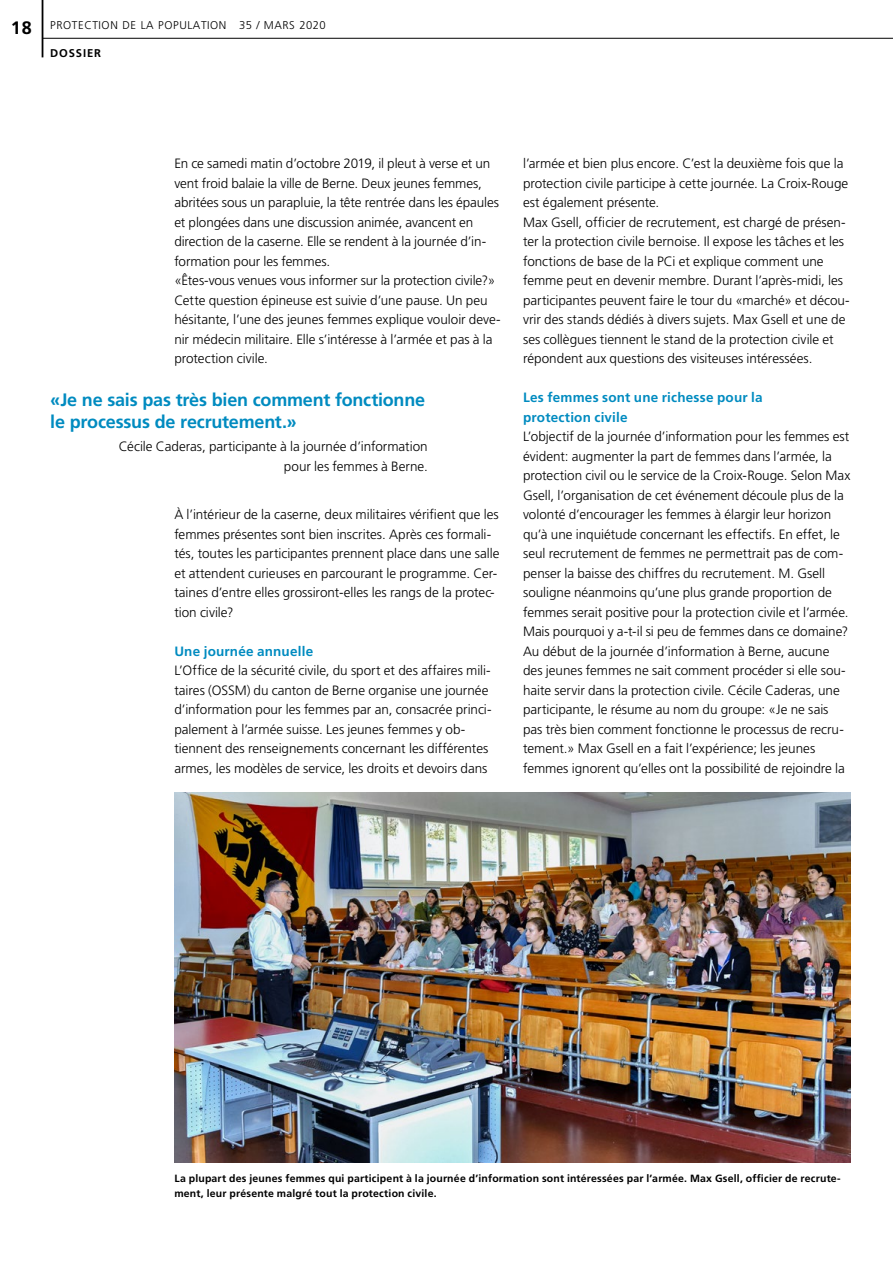
<style>
.page{position:relative;width:893px;height:1263px;background:#fff}
.page>*{position:absolute;margin:0;border:0;box-sizing:border-box;transform-origin:0 0}
.t1{font:700 18px/21.6px "Frutiger LT Std";letter-spacing:-.01em;color:#008bc0}
._2_Lauftext{font:300 13.5px/19.5px "Frutiger LT Std";color:#000}
._2_Zwischentitel{font:700 13.5px/19.5px "Frutiger LT Std";letter-spacing:.015em;color:#008bc0}
.t2{font:300 11.25px "Frutiger LT Std";letter-spacing:.05em;color:#000}
.t3{font:700 11.25px "Frutiger LT Std";letter-spacing:.075em;color:#000}
._2_Legende{font:700 10.5px/14.7px "Frutiger LT Std";letter-spacing:.02em;color:#000}
.s1{font-weight:700;font-size:18px}
</style>
<div class="page">
<hr style="left:43px;top:38px;width:850px;height:1px;background:#000">
<hr style="left:42px;top:0;width:1px;height:57px;background:#000">
<img style="left:174px;top:792px;width:676px;height:371px">
<p class="t2" style="left:11px;top:19px;width:317px"><span class="s1">18</span> PROTECTION DE LA POPULATION 35 / MARS 2020</p>
<p class="t3" style="left:50px;top:47px;width:52px">DOSSIER</p>
<p class="_2_Lauftext" style="left:174px;top:154px;width:326px">En ce samedi matin d’octobre 2019, il pleut à verse et un vent froid balaie la ville de Berne. Deux jeunes femmes, abritées sous un parapluie, la tête rentrée dans les épaules et plongées dans une discussion animée, avancent en direction de la caserne. Elle se rendent à la journée d’in&shy;formation pour les femmes.</p>
<p class="_2_Lauftext" style="left:174px;top:271px;width:328px">«Êtes-vous venues vous informer sur la protection civile?» Cette question épineuse est suivie d’une pause. Un peu hésitante, l’une des jeunes femmes explique vouloir deve&shy;nir médecin militaire. Elle s’intéresse à l’armée et pas à la protection civile.</p>
<h1 class="t1" style="left:50px;top:389px;width:376px">«Je ne sais pas très bien comment fonctionne le processus de recrutement.»</h1>
<p class="_2_Lauftext" style="left:119px;top:437px;width:311px;text-align:right">Cécile Caderas, participante à la journée d’information pour les femmes à Berne.</p>
<p class="_2_Lauftext" style="left:174px;top:505px;width:327px">À l’intérieur de la caserne, deux militaires vérifient que les femmes présentes sont bien inscrites. Après ces formali&shy;tés, toutes les participantes prennent place dans une salle et attendent curieuses en parcourant le programme. Cer&shy;taines d’entre elles grossiront-elles les rangs de la protec&shy;tion civile?</p>
<p class="_2_Zwischentitel" style="left:174px;top:641px;width:140px">Une journée annuelle</p>
<p class="_2_Lauftext" style="left:174px;top:661px;width:319px">L’Office de la sécurité civile, du sport et des affaires mili&shy;taires (OSSM) du canton de Berne organise une journée d’information pour les femmes par an, consacrée princi&shy;palement à l’armée suisse. Les jeunes femmes y ob&shy;tiennent des renseignements concernant les différentes armes, les modèles de service, les droits et devoirs dans</p>
<p class="_2_Lauftext" style="left:523px;top:154px;width:327px">l’armée et bien plus encore. C’est la deuxième fois que la protection civile participe à cette journée. La Croix-Rouge est également présente.</p>
<p class="_2_Lauftext" style="left:523px;top:212px;width:328px">Max Gsell, officier de recrutement, est chargé de présen&shy;ter la protection civile bernoise. Il expose les tâches et les fonctions de base de la PCi et explique comment une femme peut en devenir membre. Durant l’après-midi, les participantes peuvent faire le tour du «marché» et décou&shy;vrir des stands dédiés à divers sujets. Max Gsell et une de ses collègues tiennent le stand de la protection civile et répondent aux questions des visiteuses intéressées.</p>
<p class="_2_Zwischentitel" style="left:523px;top:388px;width:241px">Les femmes sont une richesse pour la protection civile</p>
<p class="_2_Lauftext" style="left:523px;top:427px;width:329px">L’objectif de la journée d’information pour les femmes est évident: augmenter la part de femmes dans l’armée, la protection civil ou le service de la Croix-Rouge. Selon Max Gsell, l’organisation de cet événement découle plus de la volonté d’encourager les femmes à élargir leur horizon qu’à une inquiétude concernant les effectifs. En effet, le seul recrutement de femmes ne permettrait pas de com&shy;penser la baisse des chiffres du recrutement. M. Gsell souligne néanmoins qu’une plus grande proportion de femmes serait positive pour la protection civile et l’armée.</p>
<p class="_2_Lauftext" style="left:523px;top:622px;width:327px">Mais pourquoi y a-t-il si peu de femmes dans ce domaine?<br>Au début de la journée d’information à Berne, aucune des jeunes femmes ne sait comment procéder si elle sou&shy;haite servir dans la protection civile. Cécile Caderas, une participante, le résume au nom du groupe: «Je ne sais pas très bien comment fonctionne le processus de recru&shy;tement.» Max Gsell en a fait l’expérience; les jeunes femmes ignorent qu’elles ont la possibilité de rejoindre la</p>
<p class="_2_Legende" style="left:174px;top:1171px;width:668px">La plupart des jeunes femmes qui participent à la journée d’information sont intéressées par l’armée. Max Gsell, officier de recrute&shy;ment, leur présente malgré tout la protection civile.</p>
</div>
